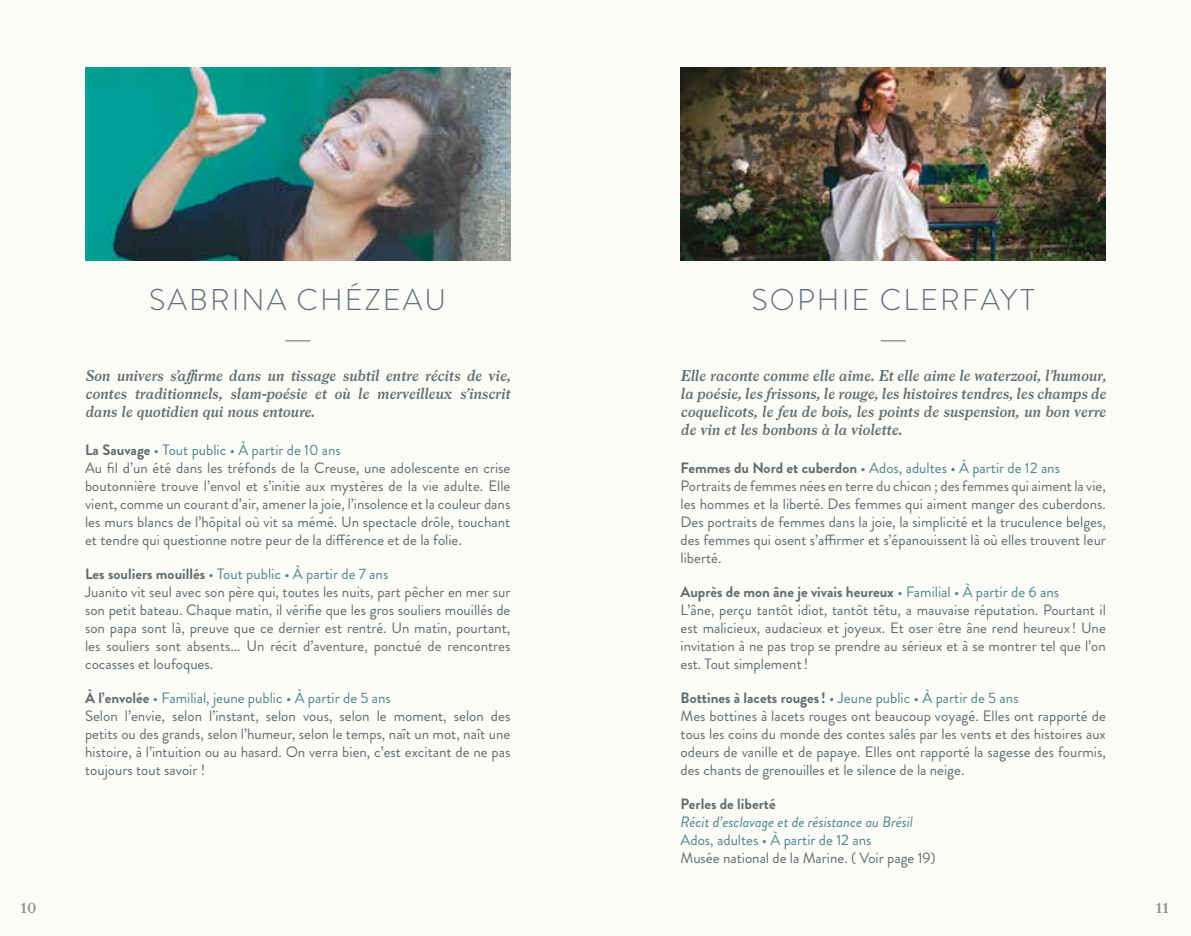
<style>
.page{position:relative;width:1191px;height:936px;background:#fff}
.page>*{position:absolute;margin:0;border:0;box-sizing:border-box;transform-origin:0 0}
.t1{font:300 30px "Brandon Grotesque";letter-spacing:.07em;color:#636b7b}
.t2{font:15px/18px "Brandon Grotesque";color:#606c6c}
.t3{font:italic 600 15px/18px "Larish Neue";color:#606c6c;text-align:justify}
.t4{font:italic 15px "Brandon Grotesque";color:#50848a}
.t5{font:15px "Brandon Grotesque";color:#50848a}
.t6{font:700 15px "Brandon Grotesque";color:#606c6c}
.t7{font:600 14px "Larish Neue";color:#909393}
.t8{font:9px "Brandon Grotesque";color:#e1d7c6}
.s1{font-weight:700}
.s2{color:#50848a}
</style>
<div class="page">
<div style="left:0;top:0;width:1191px;height:935px;background:#fbfcf7"></div>
<img style="left:85px;top:68px;width:425px;height:192px">
<img style="left:680px;top:68px;width:426px;height:192px">
<svg style="left:285px;top:340px;width:25px;height:1px"></svg>
<svg style="left:880px;top:340px;width:25px;height:1px"></svg>
<p class="t8" style="left:495px;top:255px;width:58px;rotate:-90deg">© Pierre Parent</p>
<h1 class="t1" style="left:149px;top:279px;width:298px">SABRINA CHÉZEAU</h1>
<h1 class="t1" style="left:751px;top:279px;width:285px">SOPHIE CLERFAYT</h1>
<p class="t3" style="left:85px;top:365px;width:427px">Son univers s’affirme dans un tissage subtil entre récits de vie, contes traditionnels, slam-poésie et où le merveilleux s’inscrit dans le quotidien qui nous entoure.</p>
<p class="t2" style="left:85px;top:440px;width:427px"><span class="s1">La Sauvage</span> <span class="s2">• Tout public • À partir de 10 ans<br></span>Au fil d’un été dans les tréfonds de la Creuse, une adolescente en crise boutonnière trouve l’envol et s’initie aux mystères de la vie adulte. Elle vient, comme un courant d’air, amener la joie, l’insolence et la couleur dans les murs blancs de l’hôpital où vit sa mémé. Un spectacle drôle, touchant et tendre qui questionne notre peur de la différence et de la folie.</p>
<p class="t2" style="left:85px;top:564px;width:427px"><span class="s1">Les souliers mouillés</span> <span class="s2">• Tout public • À partir de 7 ans<br></span>Juanito vit seul avec son père qui, toutes les nuits, part pêcher en mer sur son petit bateau. Chaque matin, il vérifie que les gros souliers mouillés de son papa sont là, preuve que ce dernier est rentré. Un matin, pourtant, les souliers sont absents... Un récit d’aventure, ponctué de rencontres cocasses et loufoques.</p>
<p class="t2" style="left:85px;top:688px;width:427px"><span class="s1">À l’envolée</span> <span class="s2">• Familial, jeune public • À partir de 5 ans<br></span>Selon l’envie, selon l’instant, selon vous, selon le moment, selon des petits ou des grands, selon l’humeur, selon le temps, naît un mot, naît une histoire, à l’intuition ou au hasard. On verra bien, c’est excitant de ne pas toujours tout savoir !</p>
<p class="t3" style="left:680px;top:365px;width:427px">Elle raconte comme elle aime. Et elle aime le waterzooi, l’humour, la poésie, les frissons, le rouge, les histoires tendres, les champs de coquelicots, le feu de bois, les points de suspension, un bon verre de vin et les bonbons à la violette.</p>
<p class="t2" style="left:680px;top:458px;width:427px"><span class="s1">Femmes du Nord et cuberdon</span> <span class="s2">• Ados, adultes • À partir de 12 ans </span>Portraits de femmes nées en terre du chicon ; des femmes qui aiment la vie, les hommes et la liberté. Des femmes qui aiment manger des cuberdons.<br>Des portraits de femmes dans la joie, la simplicité et la truculence belges, des femmes qui osent s’affirmer et s’épanouissent là où elles trouvent leur liberté.</p>
<p class="t2" style="left:680px;top:582px;width:427px"><span class="s1">Auprès de mon âne je vivais heureux</span> <span class="s2">• Familial • À partir de 6 ans<br></span>L’âne, perçu tantôt idiot, tantôt têtu, a mauvaise réputation. Pourtant il est malicieux, audacieux et joyeux. Et oser être âne rend heureux ! Une invitation à ne pas trop se prendre au sérieux et à se montrer tel que l’on est. Tout simplement!</p>
<p class="t2" style="left:680px;top:688px;width:427px"><span class="s1">Bottines à lacets rouges!</span> <span class="s2">• Jeune public • À partir de 5 ans<br></span>Mes bottines à lacets rouges ont beaucoup voyagé. Elles ont rapporté de tous les coins du monde des contes salés par les vents et des histoires aux odeurs de vanille et de papaye. Elles ont rapporté la sagesse des fourmis, des chants de grenouilles et le silence de la neige.</p>
<p class="t6" style="left:680px;top:793px;width:97px">Perles de liberté</p>
<p class="t4" style="left:680px;top:811px;width:234px">Récit d’esclavage et de résistance au Brésil</p>
<p class="t5" style="left:680px;top:829px;width:192px">Ados, adultes • À partir de 12 ans</p>
<p class="t2" style="left:680px;top:848px;width:257px">Musée national de la Marine. ( Voir page 19)</p>
<p class="t7" style="left:21px;top:897px;width:17px">10</p>
<p class="t7" style="left:1155px;top:897px;width:15px">11</p>
</div>
